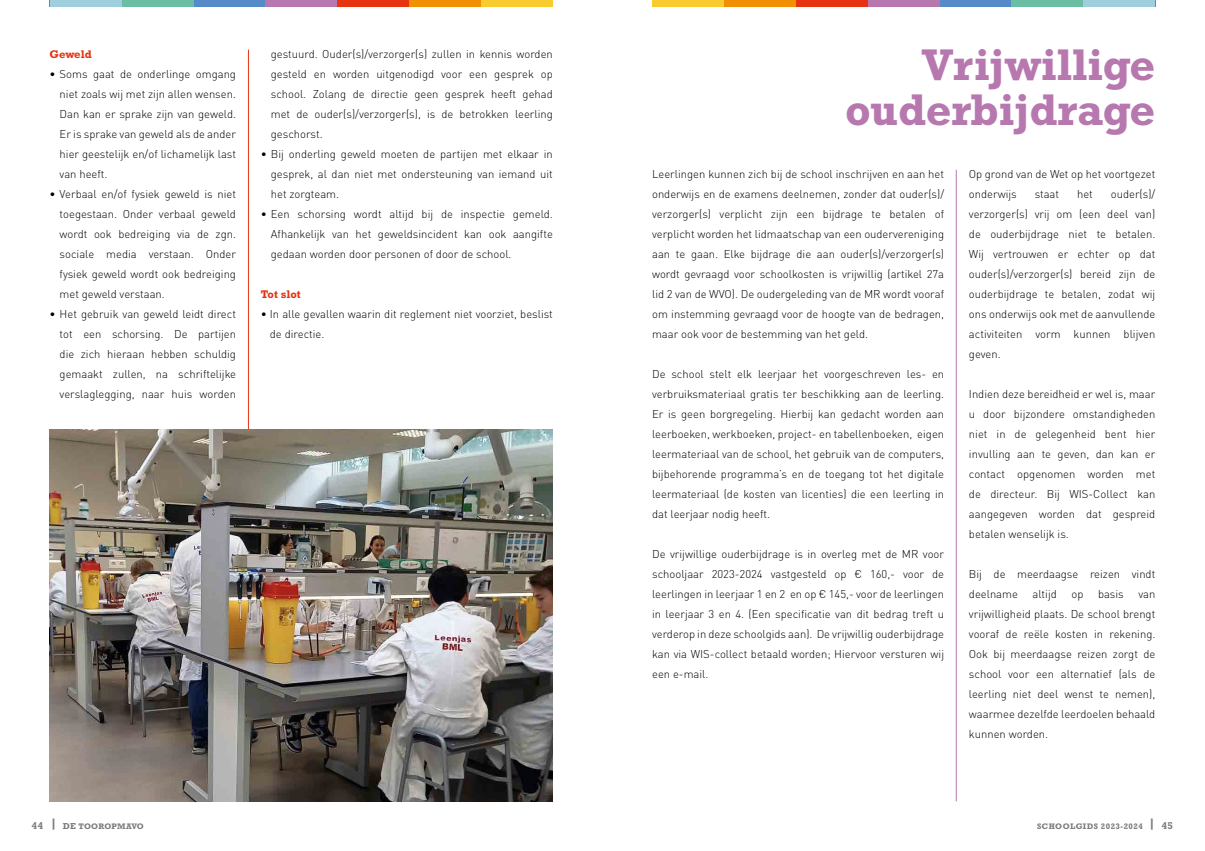
<style>
.page{position:relative;width:1205px;height:851px;background:#fff}
.page>*{position:absolute;margin:0;border:0;box-sizing:border-box;transform-origin:0 0}
.t1{font:700 45px/45px "Rockwell Std";letter-spacing:-.01em;color:#b777af;text-align:right}
.t2{font:300 11.25px/20px "DIN Pro";color:#000;text-align:justify}
.t3{font:700 11.25px "Rockwell Std";color:#e63312}
.t4{font:700 8.12px "Rockwell Std";letter-spacing:.05em;color:#7c7b7b}
.t5{font:700 8.12px "Rockwell Std";letter-spacing:.03em;color:#7c7b7b}
.s1{font-size:10px}
.s2{font-size:8.75px}
</style>
<div class="page">
<div style="left:652px;top:0;width:503px;height:7px;background:#f8cb31"></div>
<div style="left:724px;top:0;width:431px;height:7px;background:#f19002"></div>
<div style="left:796px;top:0;width:359px;height:7px;background:#e63312"></div>
<div style="left:868px;top:0;width:287px;height:7px;background:#b777af"></div>
<div style="left:939px;top:0;width:216px;height:7px;background:#578ac8"></div>
<div style="left:1011px;top:0;width:144px;height:7px;background:#6bbea4"></div>
<div style="left:1083px;top:0;width:72px;height:7px;background:#9fcfde"></div>
<div style="left:50px;top:0;width:503px;height:7px;background:#f8cb31"></div>
<div style="left:50px;top:0;width:431px;height:7px;background:#f19002"></div>
<div style="left:50px;top:0;width:359px;height:7px;background:#e63312"></div>
<div style="left:50px;top:0;width:287px;height:7px;background:#b777af"></div>
<div style="left:50px;top:0;width:215px;height:7px;background:#578ac8"></div>
<div style="left:50px;top:0;width:143px;height:7px;background:#6bbea4"></div>
<div style="left:50px;top:0;width:71px;height:7px;background:#9fcfde"></div>
<hr style="left:248px;top:50px;width:1px;height:711px;background:#e63312">
<hr style="left:956px;top:170px;width:1px;height:631px;background:#b777af">
<img style="left:50px;top:430px;width:503px;height:371px">
<p class="t3" style="left:50px;top:47px;width:44px">Geweld</p>
<p class="t2" style="left:60px;top:63px;width:178px;text-indent:-10px">• Soms gaat de onderlinge omgang niet zoals wij met zijn allen wensen.<br>Dan kan er sprake zijn van geweld.<br>Er is sprake van geweld als de ander hier geestelijk en/of lichamelijk last van heeft.</p>
<p class="t2" style="left:60px;top:183px;width:178px;text-indent:-10px">• Verbaal en/of fysiek geweld is niet toegestaan. Onder verbaal geweld wordt ook bedreiging via de zgn. sociale media verstaan. Onder fysiek geweld wordt ook bedreiging met geweld verstaan.</p>
<p class="t2" style="left:60px;top:303px;width:178px;text-indent:-10px">• Het gebruik van geweld leidt direct tot een schorsing. De partijen die zich hieraan hebben schuldig gemaakt zullen, na schriftelijke verslaglegging, naar huis worden</p>
<p class="t2" style="left:271px;top:43px;width:283px">gestuurd. Ouder(s)/verzorger(s) zullen in kennis worden gesteld en worden uitgenodigd voor een gesprek op school. Zolang de directie geen gesprek heeft gehad met de ouder(s)/verzorger(s), is de betrokken leerling geschorst.</p>
<p class="t2" style="left:271px;top:143px;width:283px;text-indent:-10px">• Bij onderling geweld moeten de partijen met elkaar in gesprek, al dan niet met ondersteuning van iemand uit het zorgteam.</p>
<p class="t2" style="left:271px;top:203px;width:283px;text-indent:-10px">• Een schorsing wordt altijd bij de inspectie gemeld.<br>Afhankelijk van het geweldsincident kan ook aangifte gedaan worden door personen of door de school.</p>
<p class="t3" style="left:261px;top:287px;width:41px">Tot slot</p>
<p class="t2" style="left:270px;top:303px;width:284px;text-indent:-9px">• In alle gevallen waarin dit reglement niet voorziet, beslist de directie.</p>
<h1 class="t1" style="left:845px;top:42px;width:312px">Vrijwillige ouderbijdrage</h1>
<p class="t2" style="left:652px;top:163px;width:293px">Leerlingen kunnen zich bij de school inschrijven en aan het onderwijs en de examens deelnemen, zonder dat ouder(s)/ verzorger(s) verplicht zijn een bijdrage te betalen of verplicht worden het lidmaatschap van een oudervereniging aan te gaan. Elke bijdrage die aan ouder(s)/verzorger(s) wordt gevraagd voor schoolkosten is vrijwillig (artikel 27a lid 2 van de WVO). De oudergeleding van de MR wordt vooraf om instemming gevraagd voor de hoogte van de bedragen, maar ook voor de bestemming van het geld.</p>
<p class="t2" style="left:652px;top:363px;width:293px">De school stelt elk leerjaar het voorgeschreven les- en verbruiksmateriaal gratis ter beschikking aan de leerling.<br>Er is geen borgregeling. Hierbij kan gedacht worden aan leerboeken, werkboeken, project- en tabellenboeken, eigen leermateriaal van de school, het gebruik van de computers, bijbehorende programma’s en de toegang tot het digitale leermateriaal (de kosten van licenties) die een leerling in dat leerjaar nodig heeft.</p>
<p class="t2" style="left:652px;top:543px;width:293px">De vrijwillige ouderbijdrage is in overleg met de MR voor schooljaar 2023-2024 vastgesteld op € 160,- voor de leerlingen in leerjaar 1 en 2 en op € 145,- voor de leerlingen in leerjaar 3 en 4. (Een specificatie van dit bedrag treft u verderop in deze schoolgids aan). De vrijwillig ouderbijdrage kan via WIS-collect betaald worden; Hiervoor versturen wij een e-mail.</p>
<p class="t2" style="left:969px;top:163px;width:188px">Op grond van de Wet op het voortgezet onderwijs</p>
<p class="t2" style="left:969px;top:183px;width:188px;text-indent:142px">ouder(s)/ verzorger(s) vrij om (een deel van) de ouderbijdrage niet te betalen.<br>Wij vertrouwen er echter op dat ouder(s)/verzorger(s) bereid zijn de ouderbijdrage te betalen, zodat wij ons onderwijs ook met de aanvullende activiteiten vorm kunnen blijven geven.</p>
<p class="t2" style="left:969px;top:383px;width:188px">Indien deze bereidheid er wel is, maar u door bijzondere omstandigheden niet in de gelegenheid bent hier invulling aan te geven, dan kan er contact opgenomen worden met de directeur. Bij WIS-Collect kan aangegeven worden dat gespreid betalen wenselijk is.</p>
<p class="t2" style="left:969px;top:563px;width:188px">Bij de meerdaagse reizen vindt deelname</p>
<p class="t2" style="left:1034px;top:183px;width:26px">staat</p>
<p class="t2" style="left:1077px;top:183px;width:17px">het</p>
<p class="t2" style="left:1032px;top:583px;width:26px">altijd</p>
<p class="t2" style="left:1071px;top:583px;width:13px">op</p>
<p class="t2" style="left:1098px;top:583px;width:27px">basis</p>
<p class="t2" style="left:969px;top:583px;width:188px;text-indent:169px">van vrijwilligheid plaats. De school brengt vooraf de reële kosten in rekening.<br>Ook bij meerdaagse reizen zorgt de school voor een alternatief (als de leerling niet deel wenst te nemen), waarmee dezelfde leerdoelen behaald kunnen worden.</p>
<p class="t5" style="left:32px;top:821px;width:113px"><span class="s1">44</span> <sup>|</sup> <span class="s2">DE</span> TOOROPMAVO</p>
<p class="t4" style="left:1037px;top:821px;width:137px">SCHOOLGIDS 2023-2024 <sup>|</sup> <span class="s1">45</span></p>
</div>
